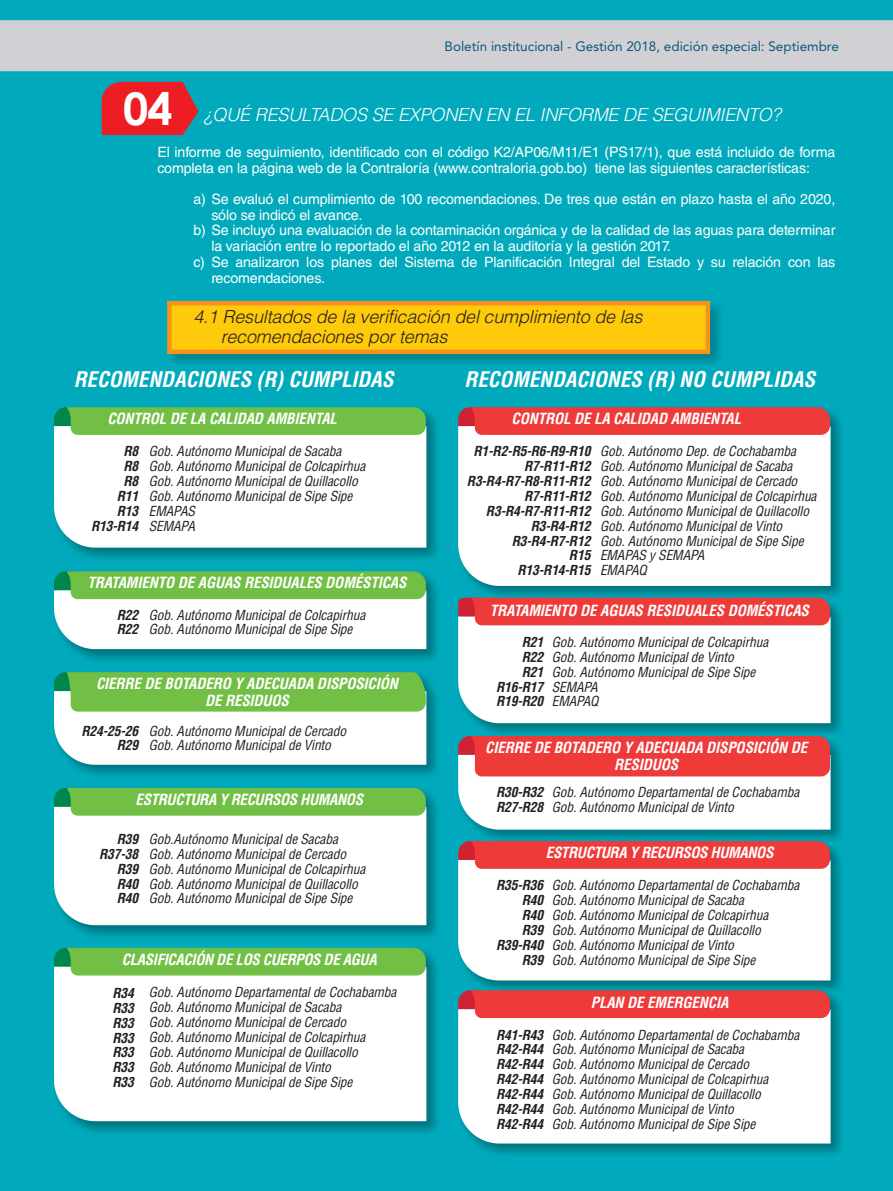
<style>
.page{position:relative;width:893px;height:1191px;background:#00aabc}
.page>*{position:absolute;margin:0;border:0;box-sizing:border-box;transform-origin:0 0}
.t1{font:700 45px "Century Gothic";color:#fff}
.t2{font:italic 700 condensed 21px "Helvetica LT Std";color:#fff}
.t3{font:italic 300 18px/19.8px "Helvetica LT Std";letter-spacing:-.01em;color:#231f20}
.t4{font:italic 300 18px "Helvetica LT Std";letter-spacing:-.01em;color:#fff}
.t5{font:italic 700 condensed 15px/16.5px "Helvetica LT Std";letter-spacing:-.01em;color:#fff;text-align:center}
.t6{font:14.25px/15.8px "Helvetica LT Std";letter-spacing:-.01em;color:#fff}
.t7{font:italic condensed 13.5px/14.9px "Helvetica LT Std";letter-spacing:-.01em;color:#231f20}
.t8{font:italic 700 condensed 13.5px/14.9px "Helvetica LT Std";letter-spacing:-.01em;color:#231f20;text-align:right}
.t9{font:13.5px "Avenir LT Std";color:#0c577b}
</style>
<div class="page">
<img style="left:72px;top:411px;width:365px;height:147px">
<div style="left:54px;top:435px;width:372px;height:112px;background:#fff"></div>
<svg style="left:54px;top:407px;width:372px;height:28px;background:#6fbe49"></svg>
<img style="left:477px;top:411px;width:364px;height:184px">
<div style="left:458px;top:426px;width:373px;height:160px;background:#fff"></div>
<svg style="left:458px;top:407px;width:372px;height:28px;background:#ea3f3f"></svg>
<img style="left:476px;top:740px;width:365px;height:99px">
<img style="left:475px;top:845px;width:366px;height:143px">
<div style="left:458px;top:860px;width:373px;height:120px;background:#fff"></div>
<svg style="left:458px;top:841px;width:372px;height:28px;background:#eb3f3f"></svg>
<img style="left:72px;top:952px;width:365px;height:181px">
<div style="left:54px;top:975px;width:372px;height:146px;background:#fff"></div>
<svg style="left:54px;top:947px;width:372px;height:28px;background:#6cbd4b"></svg>
<svg style="left:102px;top:82px;width:97px;height:53px;background:#d52b32"></svg>
<img style="left:72px;top:575px;width:365px;height:85px">
<svg style="left:54px;top:571px;width:372px;height:78px;background:#c7e6bc"></svg>
<img style="left:72px;top:678px;width:365px;height:97px">
<svg style="left:54px;top:672px;width:372px;height:92px;background:#bfe2b0"></svg>
<img style="left:66px;top:787px;width:371px;height:149px">
<div style="left:54px;top:815px;width:372px;height:110px;background:#fff"></div>
<div style="left:54px;top:788px;width:372px;height:27px;background:#71bf44"></div>
<img style="left:476px;top:603px;width:365px;height:131px">
<img style="left:505px;top:735px;width:312px;height:1px">
<svg style="left:458px;top:736px;width:373px;height:93px;background:#f4adad"></svg>
<img style="left:471px;top:736px;width:353px;height:2px">
<svg style="left:458px;top:597px;width:373px;height:126px;background:#f7d3d3"></svg>
<img style="left:476px;top:995px;width:365px;height:160px">
<div style="left:458px;top:1009px;width:373px;height:134px;background:#fff"></div>
<svg style="left:458px;top:990px;width:372px;height:28px;background:#e93f3f"></svg>
<div style="left:0;top:20px;width:893px;height:51px;background:#d1d0d5"></div>
<img style="left:167px;top:300px;width:553px;height:64px">
<div style="left:167px;top:301px;width:543px;height:53px;background:#feca0a;border:4px solid #f7931d"></div>
<p class="t9" style="left:445px;top:38px;width:396px">Boletín institucional - Gestión 2018, edición especial: Septiembre</p>
<h1 class="t1" style="left:123px;top:80px;width:51px">04</h1>
<h3 class="t4" style="left:204px;top:104px;width:578px">¿QUÉ RESULTADOS SE EXPONEN EN EL INFORME DE SEGUIMIENTO?</h3>
<p class="t6" style="left:157px;top:144px;width:679px">El informe de seguimiento, identificado con el código K2/AP06/M11/E1 (PS17/1), que está incluido de forma completa en la página web de la Contraloría (www.contraloria.gob.bo) tiene las siguientes características:</p>
<p class="t6" style="left:193px;top:191px;width:643px">a) Se evaluó el cumplimiento de 100 recomendaciones. De tres que están en plazo hasta el año 2020,</p>
<p class="t6" style="left:211px;top:207px;width:152px">sólo se indicó el avance.</p>
<p class="t6" style="left:193px;top:222px;width:644px">b) Se incluyó una evaluación de la contaminación orgánica y de la calidad de las aguas para determinar</p>
<p class="t6" style="left:211px;top:238px;width:461px">la variación entre lo reportado el año 2012 en la auditoría y la gestión 2017.</p>
<p class="t6" style="left:193px;top:254px;width:643px">c) Se analizaron los planes del Sistema de Planificación Integral del Estado y su relación con las</p>
<p class="t6" style="left:211px;top:270px;width:115px">recomendaciones.</p>
<h3 class="t3" style="left:221px;top:306px;width:423px;text-indent:-28px">4.1 Resultados de la verificación del cumplimiento de las recomendaciones por temas</h3>
<h2 class="t2" style="left:74px;top:366px;width:321px">RECOMENDACIONES (R) CUMPLIDAS</h2>
<h2 class="t2" style="left:465px;top:366px;width:352px">RECOMENDACIONES (R) NO CUMPLIDAS</h2>
<p class="t5" style="left:107px;top:411px;width:231px">CONTROL DE LA CALIDAD AMBIENTAL</p>
<p class="t8" style="left:91px;top:444px;width:49px">R8<br>R8<br>R8<br>R11<br>R13<br>R13-R14</p>
<p class="t7" style="left:149px;top:444px;width:218px">Gob. Autónomo Municipal de Sacaba<br>Gob. Autónomo Municipal de Colcapirhua<br>Gob. Autónomo Municipal de Quillacollo<br>Gob. Autónomo Municipal de Sipe Sipe<br>EMAPAS<br>SEMAPA</p>
<p class="t5" style="left:88px;top:575px;width:320px">TRATAMIENTO DE AGUAS RESIDUALES DOMÉSTICAS</p>
<p class="t8" style="left:117px;top:607px;width:23px;text-align:left">R22<br>R22</p>
<p class="t7" style="left:149px;top:607px;width:218px">Gob. Autónomo Municipal de Colcapirhua<br>Gob. Autónomo Municipal de Sipe Sipe</p>
<p class="t5" style="left:96px;top:676px;width:303px">CIERRE DE BOTADERO Y ADECUADA DISPOSICIÓN<br>DE RESIDUOS</p>
<p class="t8" style="left:82px;top:723px;width:58px">R24-25-26<br>R29</p>
<p class="t7" style="left:149px;top:723px;width:199px">Gob. Autónomo Municipal de Cercado<br>Gob. Autónomo Municipal de Vinto</p>
<p class="t5" style="left:136px;top:791px;width:229px">ESTRUCTURA Y RECURSOS HUMANOS</p>
<p class="t8" style="left:99px;top:831px;width:41px">R39<br>R37-38<br>R39<br>R40<br>R40</p>
<p class="t7" style="left:149px;top:831px;width:218px">Gob.Autónomo Municipal de Sacaba Gob. Autónomo Municipal de Cercado Gob. Autónomo Municipal de Colcapirhua Gob. Autónomo Municipal de Quillacollo Gob. Autónomo Municipal de Sipe Sipe</p>
<p class="t5" style="left:122px;top:951px;width:256px">CLASIFICACIÓN DE LOS CUERPOS DE AGUA</p>
<p class="t8" style="left:112px;top:985px;width:23px;text-align:justify">R34<br>R33<br>R33<br>R33<br>R33<br>R33<br>R33</p>
<p class="t7" style="left:149px;top:985px;width:249px">Gob. Autónomo Departamental de Cochabamba Gob. Autónomo Municipal de Sacaba<br>Gob. Autónomo Municipal de Cercado<br>Gob. Autónomo Municipal de Colcapirhua<br>Gob. Autónomo Municipal de Quillacollo<br>Gob. Autónomo Municipal de Vinto<br>Gob. Autónomo Municipal de Sipe Sipe</p>
<p class="t5" style="left:512px;top:411px;width:231px">CONTROL DE LA CALIDAD AMBIENTAL</p>
<p class="t7" style="left:600px;top:444px;width:218px">Gob. Autónomo Dep. de Cochabamba<br>Gob. Autónomo Municipal de Sacaba<br>Gob. Autónomo Municipal de Cercado<br>Gob. Autónomo Municipal de Colcapirhua<br>Gob. Autónomo Municipal de Quillacollo<br>Gob. Autónomo Municipal de Vinto<br>Gob. Autónomo Municipal de Sipe Sipe<br>EMAPAS y SEMAPA<br>EMAPAQ</p>
<p class="t8" style="left:467px;top:444px;width:125px">R1-R2-R5-R6-R9-R10<br>R7-R11-R12<br>R3-R4-R7-R8-R11-R12<br>R7-R11-R12<br>R3-R4-R7-R11-R12<br>R3-R4-R12<br>R3-R4-R7-R12<br>R15<br>R13-R14-R15</p>
<p class="t5" style="left:490px;top:602px;width:320px">TRATAMIENTO DE AGUAS RESIDUALES DOMÉSTICAS</p>
<p class="t7" style="left:552px;top:635px;width:218px">Gob. Autónomo Municipal de Colcapirhua<br>Gob. Autónomo Municipal de Vinto<br>Gob. Autónomo Municipal de Sipe Sipe<br>SEMAPA<br>EMAPAQ</p>
<p class="t8" style="left:496px;top:635px;width:49px">R21<br>R22<br>R21<br>R16-R17<br>R19-R20</p>
<p class="t5" style="left:485px;top:739px;width:323px">CIERRE DE BOTADERO Y ADECUADA DISPOSICIÓN DE<br>RESIDUOS</p>
<p class="t8" style="left:496px;top:785px;width:49px;text-align:left">R30-R32<br>R27-R28</p>
<p class="t7" style="left:552px;top:785px;width:249px">Gob. Autónomo Departamental de Cochabamba<br>Gob. Autónomo Municipal de Vinto</p>
<p class="t5" style="left:546px;top:845px;width:229px">ESTRUCTURA Y RECURSOS HUMANOS</p>
<p class="t8" style="left:496px;top:878px;width:49px">R35-R36<br>R40<br>R40<br>R39<br>R39-R40<br>R39</p>
<p class="t7" style="left:552px;top:878px;width:249px">Gob. Autónomo Departamental de Cochabamba Gob. Autónomo Municipal de Sacaba<br>Gob. Autónomo Municipal de Colcapirhua<br>Gob. Autónomo Municipal de Quillacollo<br>Gob. Autónomo Municipal de Vinto<br>Gob. Autónomo Municipal de Sipe Sipe</p>
<p class="t5" style="left:591px;top:994px;width:139px">PLAN DE EMERGENCIA</p>
<p class="t8" style="left:496px;top:1027px;width:49px;text-align:justify">R41-R43<br>R42-R44<br>R42-R44<br>R42-R44<br>R42-R44<br>R42-R44<br>R42-R44</p>
<p class="t7" style="left:552px;top:1027px;width:249px">Gob. Autónomo Departamental de Cochabamba Gob. Autónomo Municipal de Sacaba<br>Gob. Autónomo Municipal de Cercado<br>Gob. Autónomo Municipal de Colcapirhua<br>Gob. Autónomo Municipal de Quillacollo<br>Gob. Autónomo Municipal de Vinto<br>Gob. Autónomo Municipal de Sipe Sipe</p>
</div>
